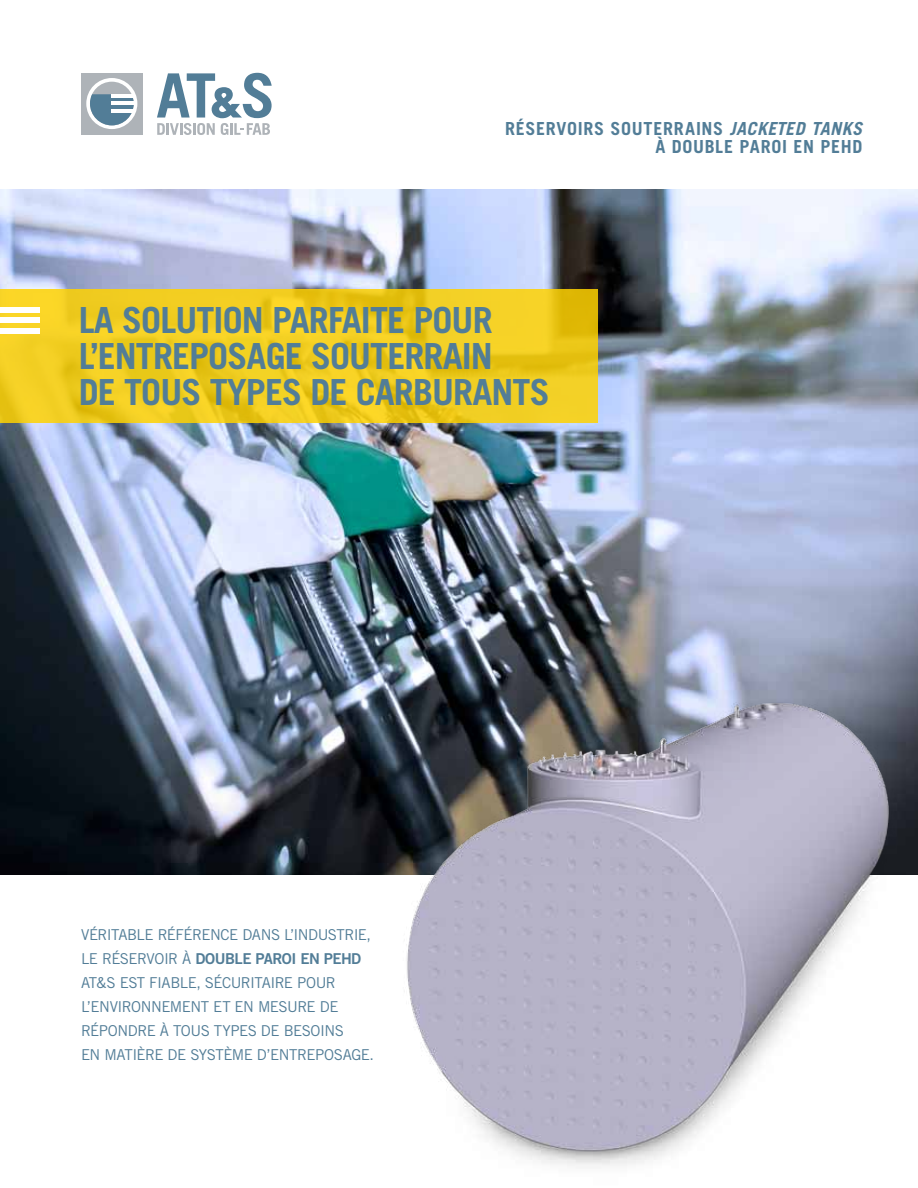
<style>
.page{position:relative;width:918px;height:1188px;background:#fff}
.page>*{position:absolute;margin:0;border:0;box-sizing:border-box;transform-origin:0 0}
.t1{font:700 36px "Trade Gothic";letter-spacing:-.025em;color:#527d97}
.t2{font:700 18px/18px "Trade Gothic";letter-spacing:.035em;color:#527d97;text-align:right}
.t3{font:15px/24px "Trade Gothic";letter-spacing:-.035em;color:#527d97}
.t4{font:15px "Trade Gothic Bold Two";letter-spacing:-.035em;color:#527d97}
.s1{font-style:italic}
.s2{font-family:"Trade Gothic"}
</style>
<div class="page">
<img style="left:0;top:189px;width:918px;height:686px">
<div style="left:81px;top:73px;width:62px;height:62px;background:#aeb3b8"></div>
<svg style="left:86px;top:78px;width:51px;height:51px"></svg>
<hr style="left:112px;top:94px;width:23px;height:4px;background:#fff">
<hr style="left:112px;top:102px;width:23px;height:3px;background:#fff">
<hr style="left:112px;top:109px;width:23px;height:4px;background:#fff">
<svg style="left:157px;top:73px;width:115px;height:62px"></svg>
<svg style="left:0;top:289px;width:598px;height:134px;background:#efcb1e"></svg>
<div style="left:0;top:308px;width:40px;height:5px;background:#fff"></div>
<div style="left:0;top:318px;width:40px;height:5px;background:#fff"></div>
<div style="left:0;top:328px;width:40px;height:5px;background:#fff"></div>
<img style="left:395px;top:678px;width:505px;height:488px">
<p class="t2" style="left:505px;top:119px;width:359px">RÉSERVOIRS SOUTERRAINS <span class="s1">JACKETED TANKS<br></span>À DOUBLE PAROI EN PEHD</p>
<h1 class="t1" style="left:79px;top:298px;width:62px">LA SOLUTION</h1>
<h1 class="t1" style="left:272px;top:298px;width:87px">PARFAITE</h1>
<h1 class="t1" style="left:413px;top:298px;width:81px">POU R</h1>
<h1 class="t1" style="left:79px;top:334px;width:113px">L’ENTREPOSA</h1>
<h1 class="t1" style="left:266px;top:334px;width:65px">GE SOUTE</h1>
<h1 class="t1" style="left:405px;top:334px;width:55px">RRAIN</h1>
<h1 class="t1" style="left:79px;top:370px;width:65px">DE TOUS</h1>
<h1 class="t1" style="left:210px;top:370px;width:55px">TYPES</h1>
<h1 class="t1" style="left:310px;top:370px;width:182px">DE CARBU RANTS</h1>
<p class="t3" style="left:81px;top:923px;width:292px">VÉRITABLE RÉFÉRENCE DANS L’INDUSTRIE,</p>
<p class="t4" style="left:81px;top:950px;width:282px"><span class="s2">LE RÉSERVOIR À</span> DOUBLE PAROI EN PEHD</p>
<p class="t3" style="left:81px;top:971px;width:295px">AT&amp;S EST FIABLE, SÉCURITAIRE POUR L’ENVIRONNEMENT ET EN MESURE DE RÉPONDRE À TOUS TYPES DE BESOINS<br>EN MATIÈRE DE SYSTÈME D’ENTREPOSAGE.</p>
</div>
